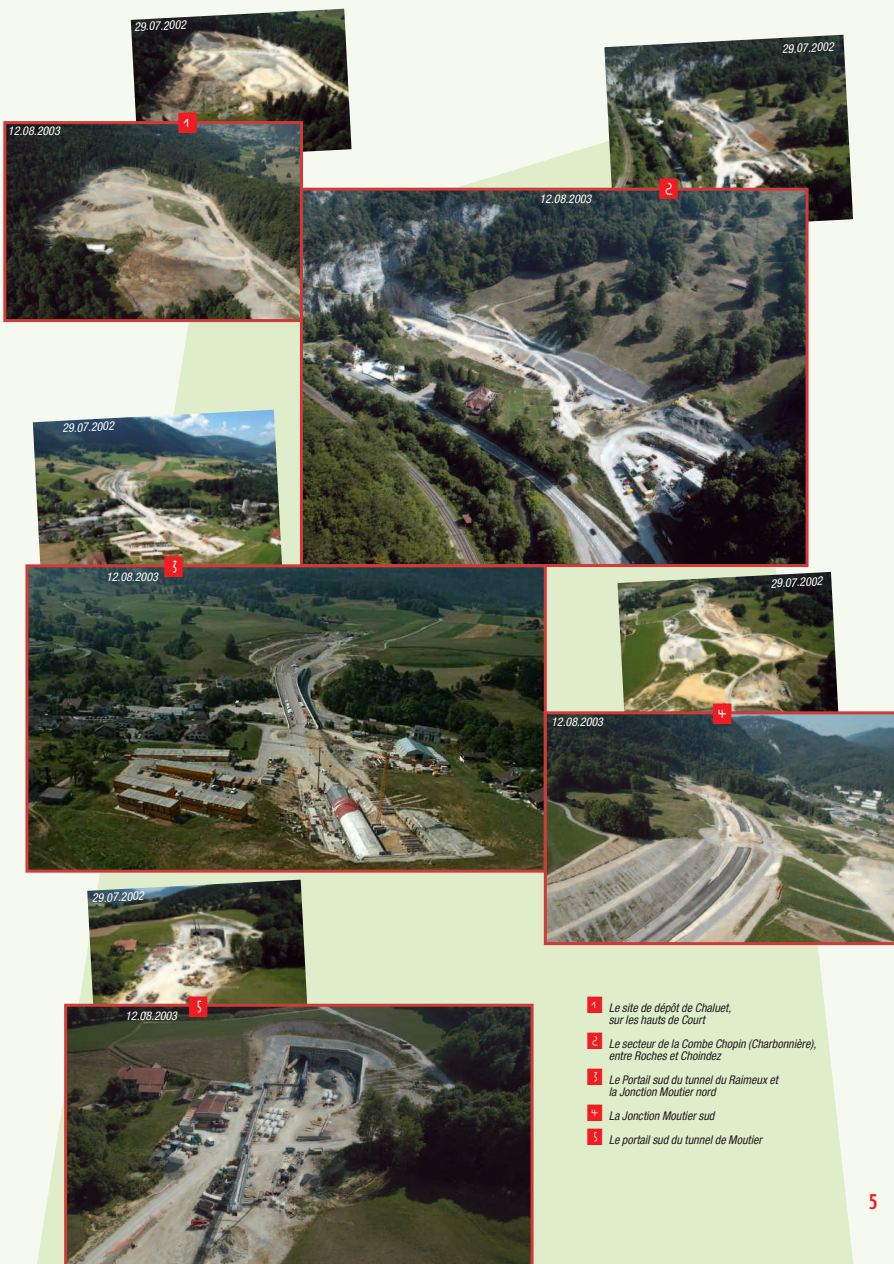
<style>
.page{position:relative;width:894px;height:1264px;background:#fff}
.page>*{position:absolute;margin:0;border:0;box-sizing:border-box;transform-origin:0 0}
.t1{font:22.5px "Stealth";color:#ee1d23;scale:.9 1}
.t2{font:18px "Techno";color:#ee1d23;scale:.9 1}
.t3{font:italic condensed 12px/12px "Helvetica Neue";color:#231f20}
.t4{font:italic condensed 12px "Helvetica Neue";color:#fff}
.s1{font-family:"Stealth";font-style:normal;font-stretch:normal;font-size:18px;color:#ee1d23}
</style>
<div class="page">
<img style="left:0;top:0;width:894px;height:1264px">
<p class="t4" style="left:8px;top:126px;width:53px">12.08.2003</p>
<p class="t4" style="left:134px;top:23px;width:53px;rotate:-3deg">29.07.2002</p>
<h1 class="t1" style="left:178px;top:112px;width:24px">1</h1>
<p class="t4" style="left:62px;top:424px;width:53px;rotate:-3deg">29.07.2002</p>
<h1 class="t1" style="left:164px;top:555px;width:24px">3</h1>
<p class="t4" style="left:106px;top:572px;width:53px">12.08.2003</p>
<p class="t4" style="left:92px;top:894px;width:53px;rotate:-3deg">29.07.2002</p>
<p class="t4" style="left:125px;top:1011px;width:53px">12.08.2003</p>
<h1 class="t1" style="left:189px;top:995px;width:24px">5</h1>
<p class="t4" style="left:539px;top:194px;width:53px">12.08.2003</p>
<h1 class="t1" style="left:659px;top:178px;width:24px">2</h1>
<p class="t4" style="left:781px;top:45px;width:53px;rotate:-3deg">29.07.2002</p>
<p class="t4" style="left:551px;top:717px;width:53px">12.08.2003</p>
<p class="t4" style="left:770px;top:579px;width:53px;rotate:-3deg">29.07.2002</p>
<h1 class="t1" style="left:713px;top:703px;width:24px">4</h1>
<p class="t3" style="left:587px;top:1002px;width:145px;text-align:center"><span class="s1">1</span> Le site de dépôt de Chaluet, sur les hauts de Court</p>
<p class="t3" style="left:608px;top:1038px;width:209px;text-indent:-21px"><span class="s1">2</span> Le secteur de la Combe Chopin (Charbonnière), entre Roches et Choindez</p>
<p class="t3" style="left:608px;top:1074px;width:171px;text-indent:-21px"><span class="s1">3</span> Le Portail sud du tunnel du Raimeux et la Jonction Moutier nord</p>
<p class="t3" style="left:587px;top:1104px;width:176px;line-height:24px"><span class="s1">4</span> La Jonction Moutier sud<br><span class="s1">5</span> Le portail sud du tunnel de Moutier</p>
<h2 class="t2" style="left:869px;top:1192px;width:10px">5</h2>
</div>
